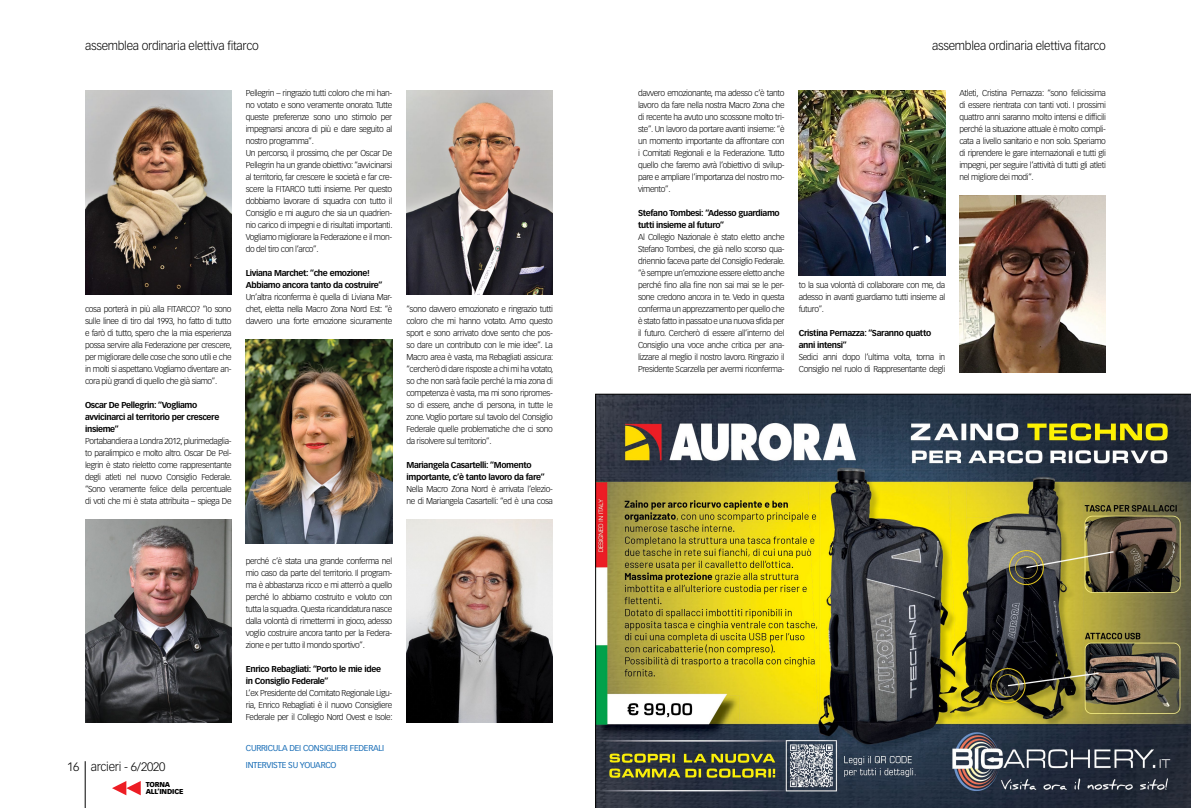
<style>
.page{position:relative;width:1191px;height:808px;background:#fff}
.page>*{position:absolute;margin:0;border:0;box-sizing:border-box;transform-origin:0 0}
.t1{font:300 12px "Vectora LT Std";letter-spacing:-.02em;color:#000}
.t2{font:300 8.4px/12px "Vectora LT Std";letter-spacing:-.04em;color:#000;text-align:justify}
.t3{font:700 8.4px/12px "Vectora LT Std";letter-spacing:-.04em;color:#000}
.t4{font:8.4px "Vectora LT Std";letter-spacing:-.03em;color:#186db6}
.t5{font:900 7px/7px "Vectora LT Std";letter-spacing:-.02em;color:#000}
</style>
<div class="page">
<img style="left:595px;top:394px;width:596px;height:414px">
<img style="left:85px;top:90px;width:146px;height:204px">
<img style="left:406px;top:90px;width:147px;height:204px">
<img style="left:959px;top:196px;width:146px;height:176px">
<img style="left:85px;top:519px;width:146px;height:204px">
<img style="left:406px;top:519px;width:147px;height:204px">
<img style="left:246px;top:339px;width:146px;height:204px">
<img style="left:798px;top:90px;width:147px;height:185px">
<hr style="left:85px;top:761px;width:1px;height:47px;background:#000">
<svg style="left:112px;top:781px;width:29px;height:14px"></svg>
<h1 class="t1" style="left:85px;top:39px;width:175px">assemblea ordinaria elettiva fitarco</h1>
<h1 class="t1" style="left:932px;top:39px;width:175px">assemblea ordinaria elettiva fitarco</h1>
<p class="t2" style="left:85px;top:303px;width:148px">cosa porterà in più alla FITARCO? “Io sono sulle linee di tiro dal 1993, ho fatto di tutto e farò di tutto, spero che la mia esperienza possa servire alla Federazione per crescere, per migliorare delle cose che sono utili e che in molti si aspettano. Vogliamo diventare an&shy;cora più grandi di quello che già siamo”.</p>
<p class="t3" style="left:85px;top:399px;width:136px">Oscar De Pellegrin: “Vogliamo avvicinarci al territorio per crescere insieme”</p>
<p class="t2" style="left:85px;top:435px;width:148px">Portabandiera a Londra 2012, plurimedaglia&shy;to paralimpico e molto altro. Oscar De Pel&shy;legrin è stato rieletto come rappresentante degli atleti nel nuovo Consiglio Federale. “Sono veramente felice della percentuale di voti che mi è stata attribuita – spiega De</p>
<p class="t2" style="left:246px;top:87px;width:148px;text-align:left">Pellegrin – ringrazio tutti coloro che mi han&shy;no votato e sono veramente onorato. Tutte queste preferenze sono uno stimolo per impegnarsi ancora di più e dare seguito al nostro programma”.<br>Un percorso, il prossimo, che per Oscar De Pellegrin ha un grande obiettivo: “avvicinarsi al territorio, far crescere le società e far cre&shy;scere la FITARCO tutti insieme. Per questo dobbiamo lavorare di squadra con tutto il Consiglio e mi auguro che sia un quadrien&shy;nio carico di impegni e di risultati importanti.<br>Vogliamo migliorare la Federazione e il mon&shy;do del tiro con l’arco”.</p>
<p class="t3" style="left:246px;top:267px;width:138px">Liviana Marchet: “che emozione!<br>Abbiamo ancora tanto da costruire”</p>
<p class="t2" style="left:246px;top:291px;width:148px">Un’altra riconferma è quella di Liviana Mar&shy;chet, eletta nella Macro Zona Nord Est: “è davvero una forte emozione sicuramente</p>
<p class="t2" style="left:406px;top:303px;width:148px">“sono davvero emozionato e ringrazio tutti coloro che mi hanno votato. Amo questo sport e sono arrivato dove sento che pos&shy;so dare un contributo con le mie idee”. La Macro area è vasta, ma Rebagliati assicura: “cercherò di dare risposte a chi mi ha votato, so che non sarà facile perché la mia zona di competenza è vasta, ma mi sono ripromes&shy;so di essere, anche di persona, in tutte le zone. Voglio portare sul tavolo del Consiglio Federale quelle problematiche che ci sono da risolvere sul territorio”.</p>
<p class="t3" style="left:406px;top:459px;width:140px">Mariangela Casartelli: “Momento importante, c’è tanto lavoro da fare”</p>
<p class="t2" style="left:406px;top:483px;width:148px">Nella Macro Zona Nord è arrivata l’elezio&shy;ne di Mariangela Casartelli: “ed è una cosa</p>
<p class="t2" style="left:246px;top:555px;width:148px">perché c’è stata una grande conferma nel mio caso da parte del territorio. Il program&shy;ma è abbastanza ricco e mi atterrò a quello perché lo abbiamo costruito e voluto con tutta la squadra. Questa ricandidatura nasce dalla volontà di rimettermi in gioco, adesso voglio costruire ancora tanto per la Federa&shy;zione e per tutto il mondo sportivo”.</p>
<p class="t3" style="left:246px;top:663px;width:137px">Enrico Rebagliati: “Porto le mie idee in Consiglio Federale”</p>
<p class="t2" style="left:246px;top:687px;width:148px">L’ex Presidente del Comitato Regionale Ligu&shy;ria, Enrico Rebagliati è il nuovo Consigliere Federale per il Collegio Nord Ovest e Isole:</p>
<p class="t4" style="left:246px;top:743px;width:140px">CURRICULA DEI CONSIGLIERI FEDERALI</p>
<h1 class="t1" style="left:67px;top:759px;width:100px">16 arcieri - 6/2020</h1>
<p class="t4" style="left:246px;top:760px;width:92px">INTERVISTE SU YOUARCO</p>
<p class="t5" style="left:146px;top:781px;width:39px">TORNA<br>ALL’INDICE</p>
<p class="t2" style="left:638px;top:87px;width:148px">davvero emozionante, ma adesso c’è tanto lavoro da fare nella nostra Macro Zona che di recente ha avuto uno scossone molto tri&shy;ste”. Un lavoro da portare avanti insieme: “è un momento importante da affrontare con i Comitati Regionali e la Federazione. Tutto quello che faremo avrà l’obiettivo di svilup&shy;pare e ampliare l’importanza del nostro mo&shy;vimento”.</p>
<p class="t3" style="left:638px;top:207px;width:143px">Stefano Tombesi: “Adesso guardiamo tutti insieme al futuro”</p>
<p class="t2" style="left:638px;top:231px;width:148px">Al Collegio Nazionale è stato eletto anche Stefano Tombesi, che già nello scorso qua&shy;driennio faceva parte del Consiglio Federale. “è sempre un’emozione essere eletto anche perché fino alla fine non sai mai se le per&shy;sone credono ancora in te. Vedo in questa conferma un apprezzamento per quello che è stato fatto in passato e una nuova sfida per il futuro. Cercherò di essere all’interno del Consiglio una voce anche critica per ana&shy;lizzare al meglio il nostro lavoro. Ringrazio il Presidente Scarzella per avermi riconferma-</p>
<p class="t2" style="left:798px;top:279px;width:148px">to la sua volontà di collaborare con me, da adesso in avanti guardiamo tutti insieme al futuro”.</p>
<p class="t3" style="left:798px;top:327px;width:134px">Cristina Pernazza: “Saranno quatto anni intensi”</p>
<p class="t2" style="left:798px;top:351px;width:148px">Sedici anni dopo l’ultima volta, torna in<br>Consiglio nel ruolo di Rappresentante degli</p>
<p class="t2" style="left:959px;top:87px;width:148px">Atleti, Cristina Pernazza: “sono felicissima di essere rientrata con tanti voti. I prossimi quattro anni saranno molto intensi e difficili perché la situazione attuale è molto compli&shy;cata a livello sanitario e non solo. Speriamo di riprendere le gare internazionali e tutti gli impegni, per seguire l’attività di tutti gli atleti nel migliore dei modi”.</p>
</div>
